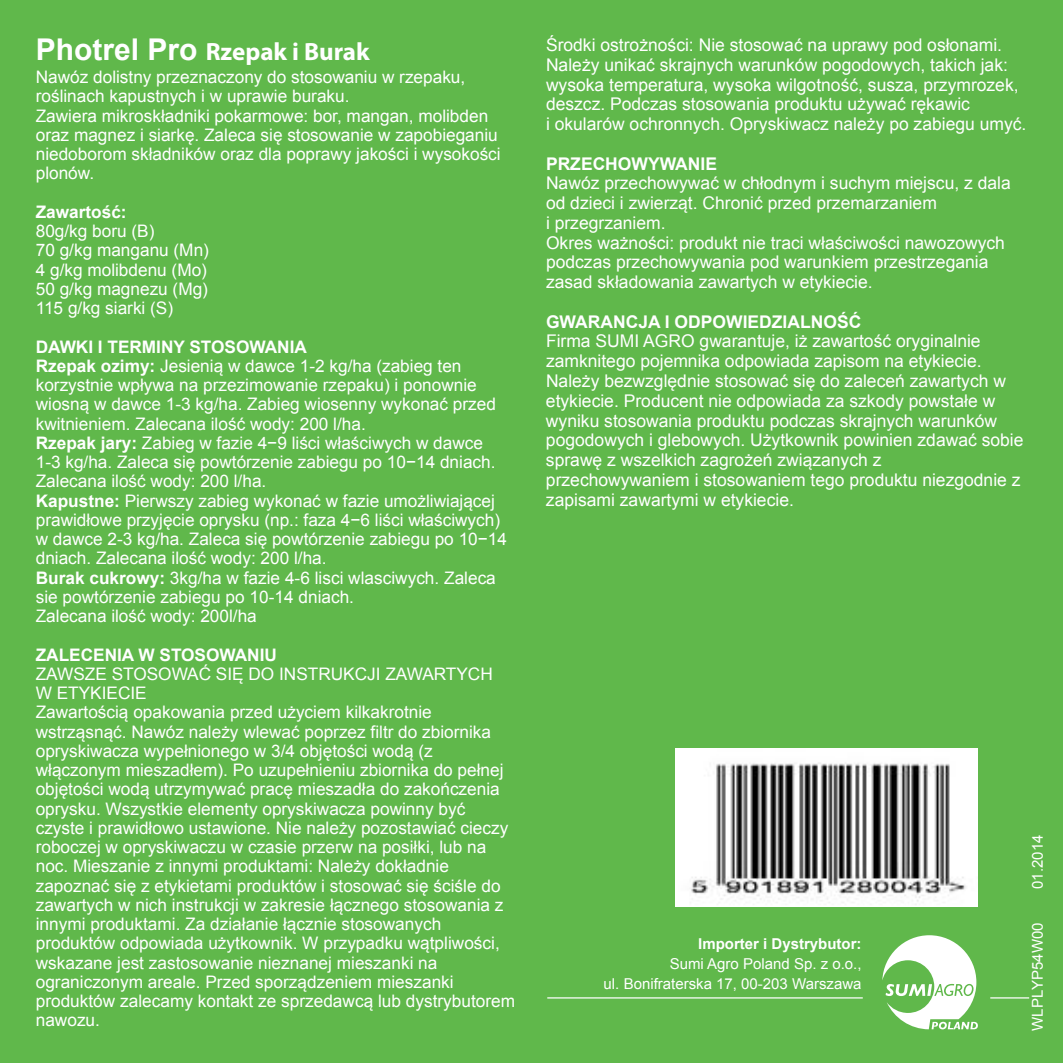
<style>
.page{position:relative;width:1063px;height:1063px;background:#60b84b}
.page>*{position:absolute;margin:0;border:0;box-sizing:border-box;transform-origin:0 0}
.t1{font:700 25px "Myriad Pro";color:#fff}
.t2{font:17.5px/19.8px "Arial";color:#fff}
.t3{font:700 17.5px "Arial";color:#fff}
.t4{font:17.25px/19.2px "Arial";color:#fff}
.t5{font:700 17.25px "Arial";color:#fff}
.t6{font:15px/20px "Arial";color:#fff;text-align:right}
.t7{font:700 15px "Arial";color:#fff}
.s1{font-family:"Arial";font-size:30px}
.s2{font-weight:700}
</style>
<div class="page">
<svg style="left:882px;top:935px;width:96px;height:94px"></svg>
<hr style="left:547px;top:997px;width:316px;height:2px;background:#fff">
<hr style="left:990px;top:997px;width:39px;height:2px;background:#fff">
<img style="left:676px;top:749px;width:302px;height:158px">
<h1 class="t1" style="left:36px;top:35px;width:335px"><span class="s1">Photrel Pro</span> Rzepak i Burak</h1>
<p class="t4" style="left:36px;top:68px;width:466px">Nawóz dolistny przeznaczony do stosowaniu w rzepaku, roślinach kapustnych i w uprawie buraku.<br>Zawiera mikroskładniki pokarmowe: bor, mangan, molibden oraz magnez i siarkę. Zaleca się stosowanie w zapobieganiu niedoborom składników oraz dla poprawy jakości i wysokości plonów.</p>
<p class="t5" style="left:36px;top:200px;width:92px">Zawartość:</p>
<p class="t4" style="left:36px;top:222px;width:175px">80g/kg boru (B)<br>70 g/kg manganu (Mn)<br>4 g/kg molibdenu (Mo)<br>50 g/kg magnezu (Mg)<br>115 g/kg siarki (S)</p>
<p class="t4" style="left:36px;top:337px;width:473px"><span class="s2">DAWKI I TERMINY STOSOWANIA<br>Rzepak ozimy:</span> Jesienią w dawce 1-2 kg/ha (zabieg ten korzystnie wpływa na przezimowanie rzepaku) i ponownie wiosną w dawce 1-3 kg/ha. Zabieg wiosenny wykonać przed kwitnieniem. Zalecana ilość wody: 200 l/ha.<br><span class="s2">Rzepak jary:</span> Zabieg w fazie 4−9 liści właściwych w dawce 1-3 kg/ha. Zaleca się powtórzenie zabiegu po 10−14 dniach.<br>Zalecana ilość wody: 200 l/ha.<br><span class="s2">Kapustne:</span> Pierwszy zabieg wykonać w fazie umożliwiającej prawidłowe przyjęcie oprysku (np.: faza 4−6 liści właściwych) w dawce 2-3 kg/ha. Zaleca się powtórzenie zabiegu po 10−14 dniach. Zalecana ilość wody: 200 l/ha.<br><span class="s2">Burak cukrowy:</span> 3kg/ha w fazie 4-6 lisci wlasciwych. Zaleca sie powtórzenie zabiegu po 10-14 dniach.<br>Zalecana ilość wody: 200l/ha</p>
<p class="t5" style="left:36px;top:643px;width:243px">ZALECENIA W STOSOWANIU</p>
<p class="t4" style="left:36px;top:664px;width:481px">ZAWSZE STOSOWAĆ SIĘ DO INSTRUKCJI ZAWARTYCH<br>W ETYKIECIE<br>Zawartością opakowania przed użyciem kilkakrotnie wstrząsnąć. Nawóz należy wlewać poprzez filtr do zbiornika opryskiwacza wypełnionego w 3/4 objętości wodą (z włączonym mieszadłem). Po uzupełnieniu zbiornika do pełnej objętości wodą utrzymywać pracę mieszadła do zakończenia oprysku. Wszystkie elementy opryskiwacza powinny być czyste i prawidłowo ustawione. Nie należy pozostawiać cieczy roboczej w opryskiwaczu w czasie przerw na posiłki, lub na noc. Mieszanie z innymi produktami: Należy dokładnie zapoznać się z etykietami produktów i stosować się ściśle do zawartych w nich instrukcji w zakresie łącznego stosowania z innymi produktami. Za działanie łącznie stosowanych produktów odpowiada użytkownik. W przypadku wątpliwości, wskazane jest zastosowanie nieznanej mieszanki na ograniczonym areale. Przed sporządzeniem mieszanki produktów zalecamy kontakt ze sprzedawcą lub dystrybutorem nawozu.</p>
<p class="t2" style="left:546px;top:35px;width:482px">Środki ostrożności: Nie stosować na uprawy pod osłonami.<br>Należy unikać skrajnych warunków pogodowych, takich jak: wysoka temperatura, wysoka wilgotność, susza, przymrozek, deszcz. Podczas stosowania produktu używać rękawic<br>i okularów ochronnych. Opryskiwacz należy po zabiegu umyć.</p>
<p class="t3" style="left:546px;top:152px;width:173px">PRZECHOWYWANIE</p>
<p class="t2" style="left:546px;top:174px;width:466px">Nawóz przechowywać w chłodnym i suchym miejscu, z dala od dzieci i zwierząt. Chronić przed przemarzaniem<br>i przegrzaniem.<br>Okres ważności: produkt nie traci właściwości nawozowych podczas przechowywania pod warunkiem przestrzegania zasad składowania zawartych w etykiecie.</p>
<p class="t3" style="left:546px;top:310px;width:317px">GWARANCJA I ODPOWIEDZIALNOŚĆ</p>
<p class="t2" style="left:546px;top:332px;width:479px">Firma SUMI AGRO gwarantuje, iż zawartość oryginalnie zamknitego pojemnika odpowiada zapisom na etykiecie.<br>Należy bezwzględnie stosować się do zaleceń zawartych w etykiecie. Producent nie odpowiada za szkody powstałe w wyniku stosowania produktu podczas skrajnych warunków pogodowych i glebowych. Użytkownik powinien zdawać sobie sprawę z wszelkich zagrożeń związanych z przechowywaniem i stosowaniem tego produktu niezgodnie z zapisami zawartymi w etykiecie.</p>
<p class="t7" style="left:698px;top:933px;width:165px">Importer i Dystrybutor:</p>
<p class="t6" style="left:604px;top:954px;width:259px">Sumi Agro Poland Sp. z o.o.,<br>ul. Bonifraterska 17, 00-203 Warszawa</p>
<p class="t6" style="left:1028px;top:889px;width:56px;rotate:-90deg">01.2014</p>
<p class="t6" style="left:1028px;top:1031px;width:110px;rotate:-90deg">WLPLYP54W00</p>
</div>
